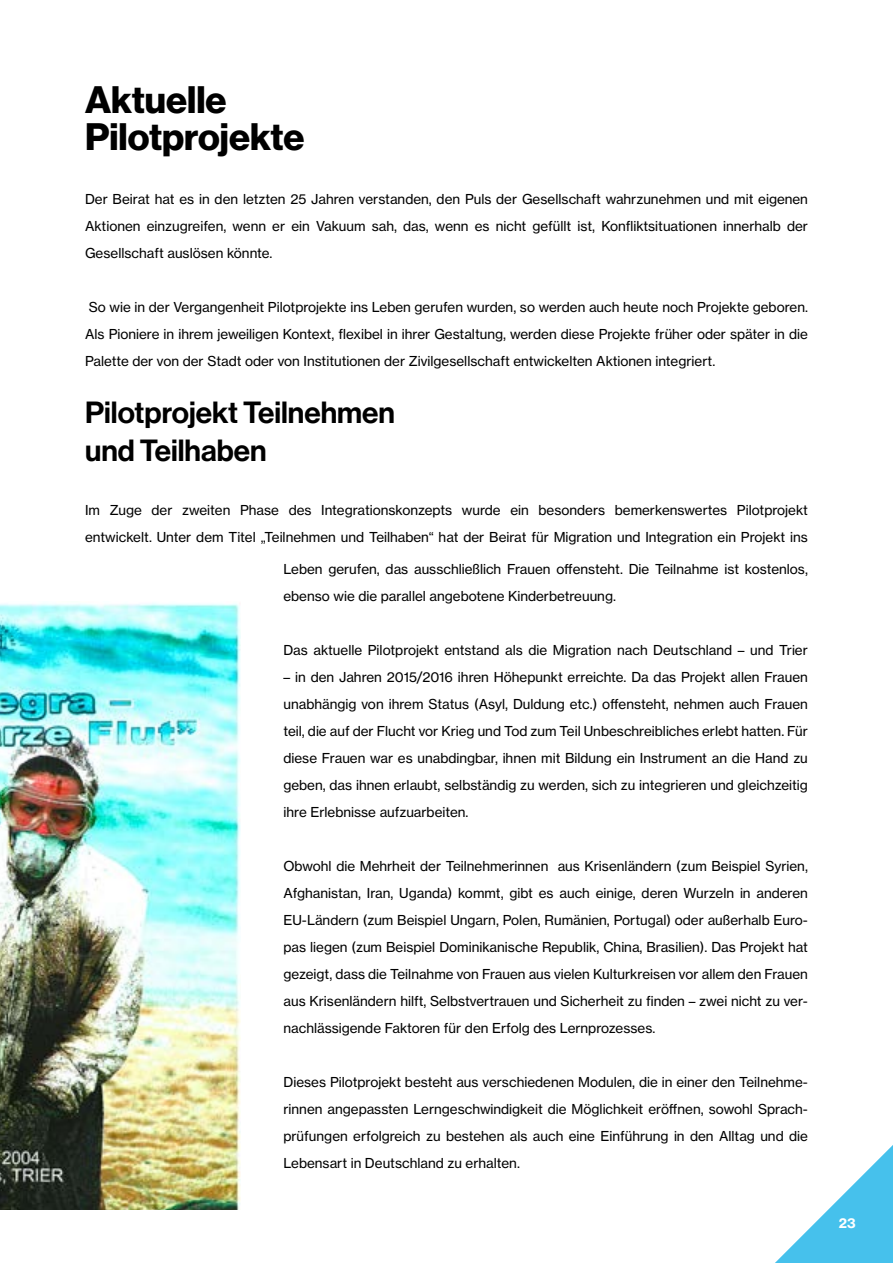
<style>
.page{position:relative;width:893px;height:1263px;background:#fff}
.page>*{position:absolute;margin:0;border:0;box-sizing:border-box;transform-origin:0 0}
.t1{font:37.5px/37.5px "N Haas Grotesk DS Pro 75 Bd";color:#000}
.t2{font:30px/37.5px "N Haas Grotesk DS Pro 65 Md";color:#000}
.t3{font:13.5px/27px "N Haas Grotesk TX Pro 55 Rg";color:#000;text-align:justify}
.t4{font:13.5px "N Haas Grotesk TX Pro 75 Bd";color:#fff}
</style>
<div class="page">
<svg style="left:775px;top:1145px;width:118px;height:118px"></svg>
<img style="left:0;top:603px;width:241px;height:606px">
<h1 class="t1" style="left:85px;top:82px;width:221px">Aktuelle<br>Pilotprojekte</h1>
<p class="t3" style="left:85px;top:186px;width:724px">Der Beirat hat es in den letzten 25 Jahren verstanden, den Puls der Gesellschaft wahrzunehmen und mit eigenen Aktionen einzugreifen, wenn er ein Vakuum sah, das, wenn es nicht gefüllt ist, Konfliktsituationen innerhalb der Gesellschaft auslösen könnte.</p>
<p class="t3" style="left:85px;top:294px;width:724px">So wie in der Vergangenheit Pilotprojekte ins Leben gerufen wurden, so werden auch heute noch Projekte geboren.<br>Als Pioniere in ihrem jeweiligen Kontext, flexibel in ihrer Gestaltung, werden diese Projekte früher oder später in die Palette der von der Stadt oder von Institutionen der Zivilgesellschaft entwickelten Aktionen integriert.</p>
<h2 class="t2" style="left:85px;top:395px;width:311px">Pilotprojekt Teilnehmen und Teilhaben</h2>
<p class="t3" style="left:85px;top:496px;width:724px">Im Zuge der zweiten Phase des Integrationskonzepts wurde ein besonders bemerkenswertes Pilotprojekt entwickelt. Unter dem Titel „Teilnehmen und Teilhaben“ hat der Beirat für Migration und Integration ein Projekt ins</p>
<p class="t3" style="left:283px;top:555px;width:526px">Leben gerufen, das ausschließlich Frauen offensteht. Die Teilnahme ist kostenlos, ebenso wie die parallel angebotene Kinderbetreuung.</p>
<p class="t3" style="left:283px;top:636px;width:526px">Das aktuelle Pilotprojekt entstand als die Migration nach Deutschland – und Trier</p>
<p class="t3" style="left:283px;top:663px;width:526px">– in den Jahren 2015/2016 ihren Höhepunkt erreichte. Da das Projekt allen Frauen unabhängig von ihrem Status (Asyl, Duldung etc.) offensteht, nehmen auch Frauen teil, die auf der Flucht vor Krieg und Tod zum Teil Unbeschreibliches erlebt hatten. Für diese Frauen war es unabdingbar, ihnen mit Bildung ein Instrument an die Hand zu geben, das ihnen erlaubt, selbständig zu werden, sich zu integrieren und gleichzeitig ihre Erlebnisse aufzuarbeiten.</p>
<p class="t3" style="left:283px;top:852px;width:526px">Obwohl die Mehrheit der Teilnehmerinnen aus Krisenländern (zum Beispiel Syrien, Afghanistan, Iran, Uganda) kommt, gibt es auch einige, deren Wurzeln in anderen EU-Ländern (zum Beispiel Ungarn, Polen, Rumänien, Portugal) oder außerhalb Euro&shy;pas liegen (zum Beispiel Dominikanische Republik, China, Brasilien). Das Projekt hat gezeigt, dass die Teilnahme von Frauen aus vielen Kulturkreisen vor allem den Frauen aus Krisenländern hilft, Selbstvertrauen und Sicherheit zu finden – zwei nicht zu ver&shy;nachlässigende Faktoren für den Erfolg des Lernprozesses.</p>
<p class="t3" style="left:283px;top:1068px;width:526px">Dieses Pilotprojekt besteht aus verschiedenen Modulen, die in einer den Teilnehme&shy;rinnen angepassten Lerngeschwindigkeit die Möglichkeit eröffnen, sowohl Sprach&shy;prüfungen erfolgreich zu bestehen als auch eine Einführung in den Alltag und die Lebensart in Deutschland zu erhalten.</p>
<p class="t4" style="left:839px;top:1215px;width:18px">23</p>
</div>
